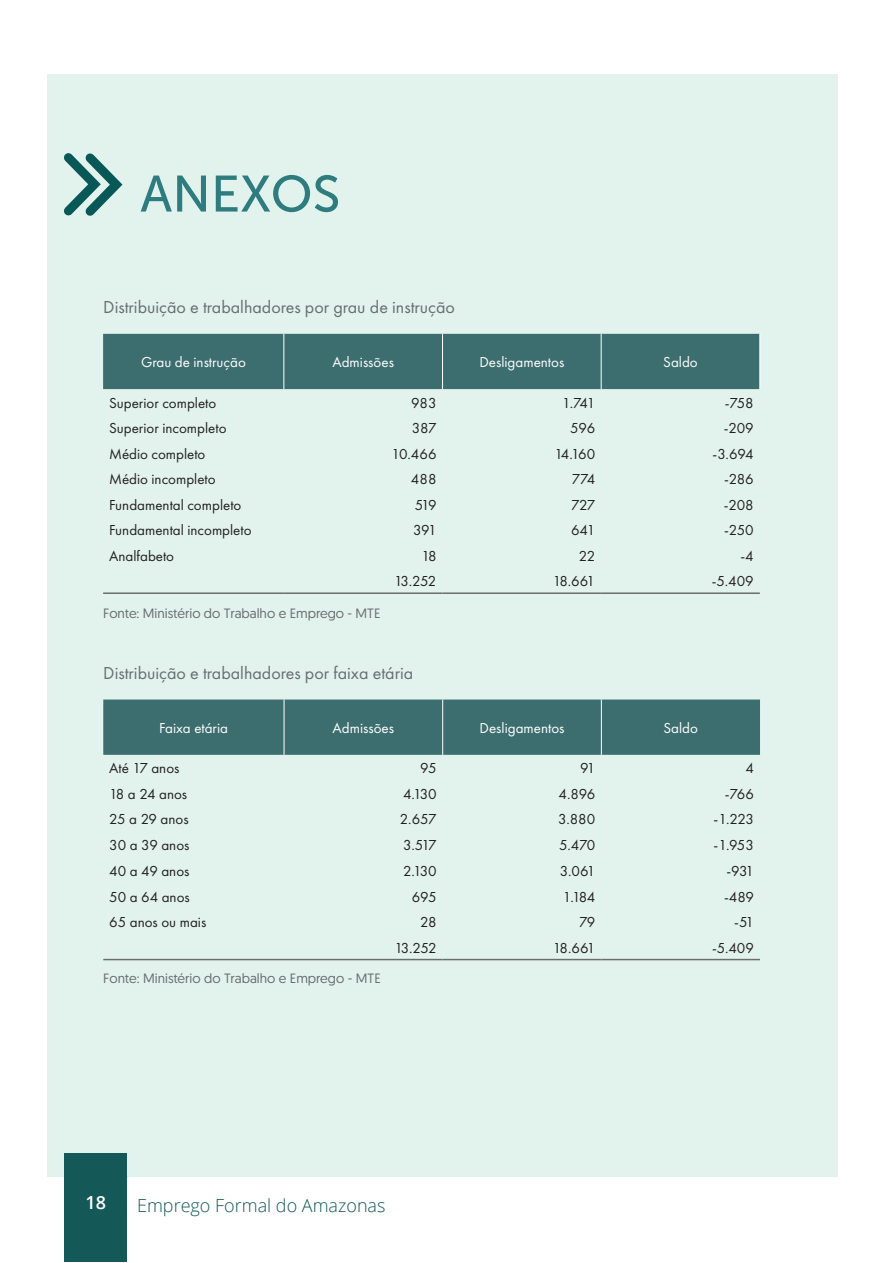
<style>
.page{position:relative;width:893px;height:1263px;background:#fff}
.page>*{position:absolute;margin:0;border:0;box-sizing:border-box;transform-origin:0 0}
.t1{font:51px "Museo Sans 500";color:#2f7c7f}
.t2{font:18px "Futura PT";color:#696d6e}
.t3{font:300 18px "Open Sans";color:#145858}
.t4{font:600 18px "Open Sans";color:#fff}
.t5{font:15px "Futura PT";color:#231f20}
.t6{font:15px "Futura PT";color:#fff}
.t7{font:13.5px "Geomanist";color:#696d6e}
</style>
<div class="page">
<div style="left:47px;top:74px;width:791px;height:1103px;background:#e2f3ee"></div>
<div style="left:65px;top:1153px;width:62px;height:109px;background:#145858"></div>
<div style="left:103px;top:334px;width:656px;height:55px;background:#3d6e6f"></div>
<hr style="left:759px;top:334px;width:1px;height:55px;background:#fff">
<hr style="left:103px;top:592px;width:181px;height:2px;background:#696d6e">
<hr style="left:284px;top:592px;width:158px;height:2px;background:#696d6e">
<hr style="left:442px;top:592px;width:159px;height:2px;background:#696d6e">
<hr style="left:601px;top:592px;width:159px;height:2px;background:#696d6e">
<hr style="left:283px;top:334px;width:1px;height:55px;background:#fff">
<hr style="left:442px;top:334px;width:1px;height:55px;background:#fff">
<hr style="left:601px;top:334px;width:1px;height:55px;background:#fff">
<div style="left:103px;top:699px;width:657px;height:56px;background:#3d6e6f"></div>
<hr style="left:284px;top:699px;width:1px;height:56px;background:#fff">
<hr style="left:442px;top:699px;width:1px;height:56px;background:#fff">
<hr style="left:601px;top:699px;width:1px;height:56px;background:#fff">
<hr style="left:103px;top:959px;width:181px;height:1px;background:#696d6e">
<hr style="left:284px;top:959px;width:159px;height:1px;background:#696d6e">
<hr style="left:443px;top:959px;width:158px;height:1px;background:#696d6e">
<hr style="left:601px;top:959px;width:159px;height:1px;background:#696d6e">
<svg style="left:64px;top:153px;width:59px;height:63px"></svg>
<h1 class="t1" style="left:140px;top:166px;width:202px">ANEXOS</h1>
<p class="t2" style="left:103px;top:296px;width:353px">Distribuição e trabalhadores por grau de instrução</p>
<p class="t6" style="left:141px;top:353px;width:106px">Grau de instrução</p>
<p class="t6" style="left:332px;top:353px;width:63px">Admissões</p>
<p class="t6" style="left:479px;top:353px;width:86px">Desligamentos</p>
<p class="t6" style="left:663px;top:353px;width:36px">Saldo</p>
<p class="t5" style="left:109px;top:394px;width:109px">Superior completo</p>
<p class="t5" style="left:411px;top:394px;width:27px">983</p>
<p class="t5" style="left:562px;top:394px;width:35px">1.741</p>
<p class="t5" style="left:725px;top:394px;width:31px">-758</p>
<p class="t5" style="left:109px;top:419px;width:119px">Superior incompleto</p>
<p class="t5" style="left:412px;top:419px;width:26px">387</p>
<p class="t5" style="left:570px;top:419px;width:27px">596</p>
<p class="t5" style="left:724px;top:419px;width:31px">-209</p>
<p class="t5" style="left:109px;top:445px;width:98px">Médio completo</p>
<p class="t5" style="left:391px;top:445px;width:47px">10.466</p>
<p class="t5" style="left:554px;top:445px;width:42px">14.160</p>
<p class="t5" style="left:713px;top:445px;width:43px">-3.694</p>
<p class="t5" style="left:109px;top:470px;width:108px">Médio incompleto</p>
<p class="t5" style="left:411px;top:470px;width:27px">488</p>
<p class="t5" style="left:572px;top:470px;width:25px">774</p>
<p class="t5" style="left:724px;top:470px;width:31px">-286</p>
<p class="t5" style="left:109px;top:496px;width:134px">Fundamental completo</p>
<p class="t5" style="left:415px;top:496px;width:23px">519</p>
<p class="t5" style="left:571px;top:496px;width:25px">727</p>
<p class="t5" style="left:724px;top:496px;width:31px">-208</p>
<p class="t5" style="left:109px;top:521px;width:144px">Fundamental incompleto</p>
<p class="t5" style="left:413px;top:521px;width:25px">391</p>
<p class="t5" style="left:571px;top:521px;width:26px">641</p>
<p class="t5" style="left:724px;top:521px;width:31px">-250</p>
<p class="t5" style="left:109px;top:547px;width:67px">Analfabeto</p>
<p class="t5" style="left:421px;top:547px;width:17px">18</p>
<p class="t5" style="left:579px;top:547px;width:18px">22</p>
<p class="t5" style="left:740px;top:547px;width:15px">-4</p>
<p class="t5" style="left:394px;top:572px;width:44px">13.252</p>
<p class="t5" style="left:553px;top:572px;width:44px">18.661</p>
<p class="t5" style="left:712px;top:572px;width:43px">-5.409</p>
<p class="t7" style="left:103px;top:605px;width:279px">Fonte: Ministério do Trabalho e Emprego - MTE</p>
<p class="t2" style="left:103px;top:662px;width:311px">Distribuição e trabalhadores por faixa etária</p>
<p class="t6" style="left:159px;top:719px;width:70px">Faixa etária</p>
<p class="t6" style="left:333px;top:719px;width:63px">Admissões</p>
<p class="t6" style="left:480px;top:719px;width:86px">Desligamentos</p>
<p class="t6" style="left:663px;top:719px;width:36px">Saldo</p>
<p class="t5" style="left:109px;top:759px;width:72px">Até 17 anos</p>
<p class="t5" style="left:420px;top:759px;width:18px">95</p>
<p class="t5" style="left:580px;top:759px;width:17px">91</p>
<p class="t5" style="left:745px;top:759px;width:10px">4</p>
<p class="t5" style="left:109px;top:785px;width:79px">18 a 24 anos</p>
<p class="t5" style="left:403px;top:785px;width:35px">4.130</p>
<p class="t5" style="left:559px;top:785px;width:38px">4.896</p>
<p class="t5" style="left:725px;top:785px;width:31px">-766</p>
<p class="t5" style="left:109px;top:810px;width:81px">25 a 29 anos</p>
<p class="t5" style="left:400px;top:810px;width:38px">2.657</p>
<p class="t5" style="left:558px;top:810px;width:39px">3.880</p>
<p class="t5" style="left:714px;top:810px;width:42px">-1.223</p>
<p class="t5" style="left:109px;top:836px;width:82px">30 a 39 anos</p>
<p class="t5" style="left:403px;top:836px;width:35px">3.517</p>
<p class="t5" style="left:559px;top:836px;width:38px">5.470</p>
<p class="t5" style="left:714px;top:836px;width:42px">-1.953</p>
<p class="t5" style="left:109px;top:862px;width:82px">40 a 49 anos</p>
<p class="t5" style="left:403px;top:862px;width:35px">2.130</p>
<p class="t5" style="left:560px;top:862px;width:37px">3.061</p>
<p class="t5" style="left:726px;top:862px;width:29px">-931</p>
<p class="t5" style="left:109px;top:888px;width:82px">50 a 64 anos</p>
<p class="t5" style="left:412px;top:888px;width:26px">695</p>
<p class="t5" style="left:563px;top:888px;width:34px">1.184</p>
<p class="t5" style="left:724px;top:888px;width:31px">-489</p>
<p class="t5" style="left:109px;top:913px;width:99px">65 anos ou mais</p>
<p class="t5" style="left:420px;top:913px;width:18px">28</p>
<p class="t5" style="left:579px;top:913px;width:18px">79</p>
<p class="t5" style="left:734px;top:913px;width:21px">-51</p>
<p class="t5" style="left:394px;top:939px;width:44px">13.252</p>
<p class="t5" style="left:553px;top:939px;width:44px">18.661</p>
<p class="t5" style="left:712px;top:939px;width:43px">-5.409</p>
<p class="t7" style="left:103px;top:969px;width:279px">Fonte: Ministério do Trabalho e Emprego - MTE</p>
<p class="t4" style="left:85px;top:1190px;width:22px">18</p>
<p class="t3" style="left:137px;top:1193px;width:250px">Emprego Formal do Amazonas</p>
</div>
